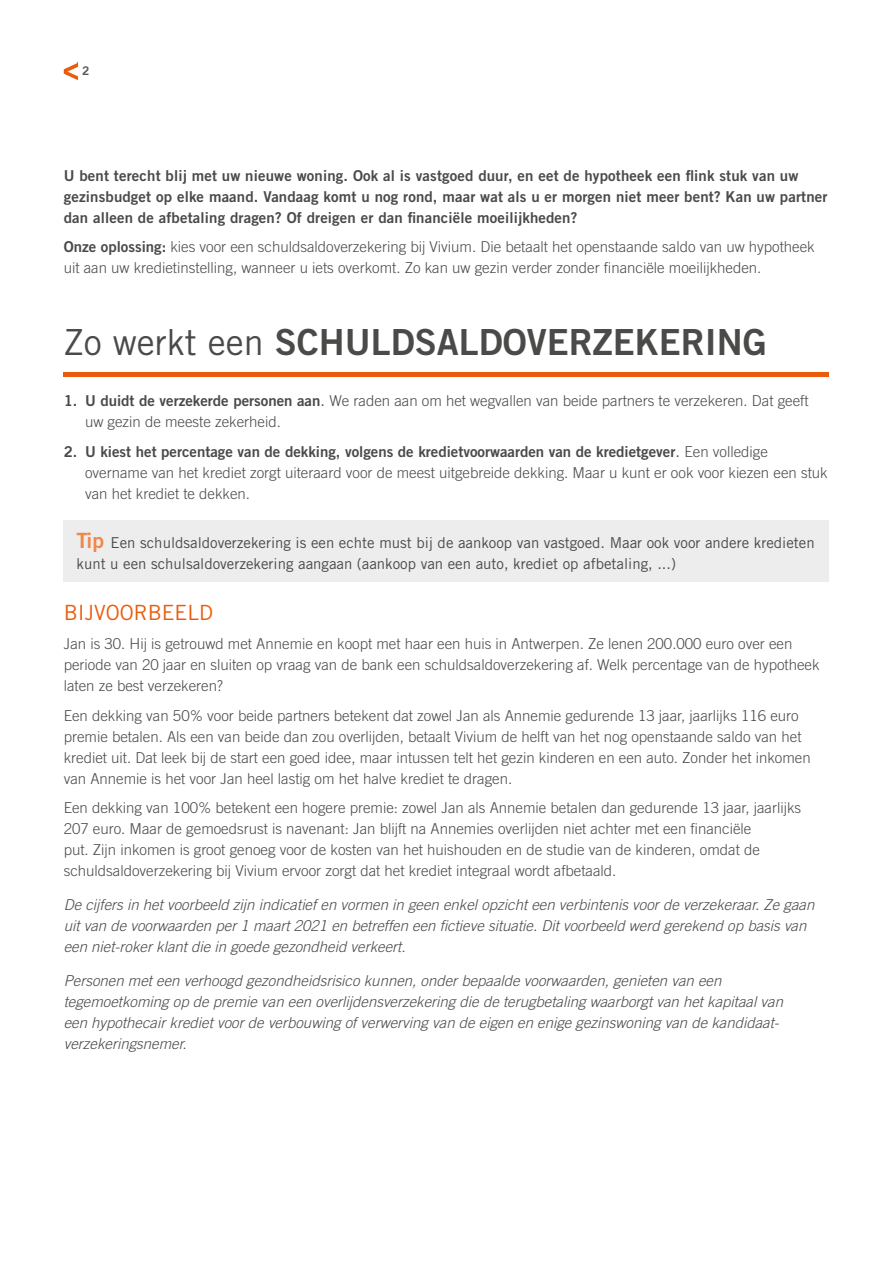
<style>
.page{position:relative;width:893px;height:1263px;background:#fff}
.page>*{position:absolute;margin:0;border:0;box-sizing:border-box;transform-origin:0 0}
.t1{font:36px "Trade Gothic LT Std Bd 2";color:#4a4a49}
.t2{font:21px "Trade Gothic LT Std";color:#ea5b0b}
.t3{font:300 15px/21px "Trade Gothic LT Std";color:#4a4a49}
.t4{font:italic 300 15px/21px "Trade Gothic LT Std";color:#4a4a49}
.t5{font:15px/21px "Trade Gothic LT Std Bd 2";letter-spacing:.01em;color:#4a4a49}
.t6{font:15px/21px "Trade Gothic LT Std";color:#4a4a49}
.t7{font:12px "Trade Gothic LT Std Bd 2";color:#575756}
.s1{font-family:"Trade Gothic LT Std Bd 2";font-weight:400}
.s2{font-family:"Trade Gothic LT Std"}
.s3{font-weight:400}
.s4{font-family:"Trade Gothic LT Std";font-weight:300}
.s5{font-family:"Trade Gothic LT Std Bd 2";font-size:21px;color:#f18848}
</style>
<div class="page">
<div style="left:64px;top:372px;width:765px;height:5px;background:#ea5b0b"></div>
<div style="left:64px;top:520px;width:765px;height:62px;background:#ededed"></div>
<svg style="left:64px;top:62px;width:14px;height:18px"></svg>
<p class="t7" style="left:82px;top:63px;width:9px">2</p>
<p class="t5" style="left:64px;top:165px;width:765px">U bent terecht blij met uw nieuwe woning. Ook al is vastgoed duur, en eet de hypotheek een flink stuk van uw gezinsbudget op elke maand. Vandaag komt u nog rond, maar wat als u er morgen niet meer bent? Kan uw partner dan alleen de afbetaling dragen? Of dreigen er dan financiële moeilijkheden?</p>
<p class="t3" style="left:64px;top:236px;width:752px"><span class="s1">Onze oplossing:</span> kies voor een schuldsaldoverzekering bij Vivium. Die betaalt het openstaande saldo van uw hypotheek uit aan uw kredietinstelling, wanneer u iets overkomt. Zo kan uw gezin verder zonder financiële moeilijkheden.</p>
<h1 class="t1" style="left:64px;top:320px;width:705px"><span class="s2">Zo werkt een</span> SCHULDSALDOVERZEKERING</h1>
<p class="t3" style="left:85px;top:390px;width:725px;text-indent:-21px"><span class="s1">1. U duidt de verzekerde personen aan</span><span class="s3">.</span> We raden aan om het wegvallen van beide partners te verzekeren. Dat geeft uw gezin de meeste zekerheid.</p>
<p class="t5" style="left:64px;top:440px;width:706px">2. U kiest het percentage van de dekking, volgens de kredietvoorwaarden van de kredietgever<span class="s2">.</span> <span class="s4">Een volledige</span></p>
<p class="t3" style="left:85px;top:462px;width:744px">overname van het krediet zorgt uiteraard voor de meest uitgebreide dekking. Maar u kunt er ook voor kiezen een stuk van het krediet te dekken.</p>
<p class="t6" style="left:77px;top:532px;width:740px"><span class="s5">Tip</span> Een schuldsaldoverzekering is een echte must bij de aankoop van vastgoed. Maar ook voor andere kredieten kunt u een schulsaldoverzekering aangaan (aankoop van een auto, krediet op afbetaling, ...)</p>
<h2 class="t2" style="left:64px;top:599px;width:151px">BIJVOORBEELD</h2>
<p class="t3" style="left:64px;top:633px;width:757px">Jan is 30. Hij is getrouwd met Annemie en koopt met haar een huis in Antwerpen. Ze lenen 200.000 euro over een periode van 20 jaar en sluiten op vraag van de bank een schuldsaldoverzekering af. Welk percentage van de hypotheek laten ze best verzekeren?</p>
<p class="t3" style="left:64px;top:704px;width:748px">Een dekking van 50% voor beide partners betekent dat zowel Jan als Annemie gedurende 13 jaar, jaarlijks 116 euro premie betalen. Als een van beide dan zou overlijden, betaalt Vivium de helft van het nog openstaande saldo van het krediet uit. Dat leek bij de start een goed idee, maar intussen telt het gezin kinderen en een auto. Zonder het inkomen van Annemie is het voor Jan heel lastig om het halve krediet te dragen.</p>
<p class="t3" style="left:64px;top:797px;width:739px">Een dekking van 100% betekent een hogere premie: zowel Jan als Annemie betalen dan gedurende 13 jaar, jaarlijks 207 euro. Maar de gemoedsrust is navenant: Jan blijft na Annemies overlijden niet achter met een financiële<br>put. Zijn inkomen is groot genoeg voor de kosten van het huishouden en de studie van de kinderen, omdat de schuldsaldoverzekering bij Vivium ervoor zorgt dat het krediet integraal wordt afbetaald.</p>
<p class="t4" style="left:64px;top:894px;width:752px">De cijfers in het voorbeeld zijn indicatief en vormen in geen enkel opzicht een verbintenis voor de verzekeraar. Ze gaan uit van de voorwaarden per 1 maart 2021 en betreffen een fictieve situatie. Dit voorbeeld werd gerekend op basis van een niet-roker klant die in goede gezondheid verkeert.</p>
<p class="t4" style="left:64px;top:970px;width:721px">Personen met een verhoogd gezondheidsrisico kunnen, onder bepaalde voorwaarden, genieten van een tegemoetkoming op de premie van een overlijdensverzekering die de terugbetaling waarborgt van het kapitaal van een hypothecair krediet voor de verbouwing of verwerving van de eigen en enige gezinswoning van de kandidaat&shy;verzekeringsnemer.</p>
</div>
